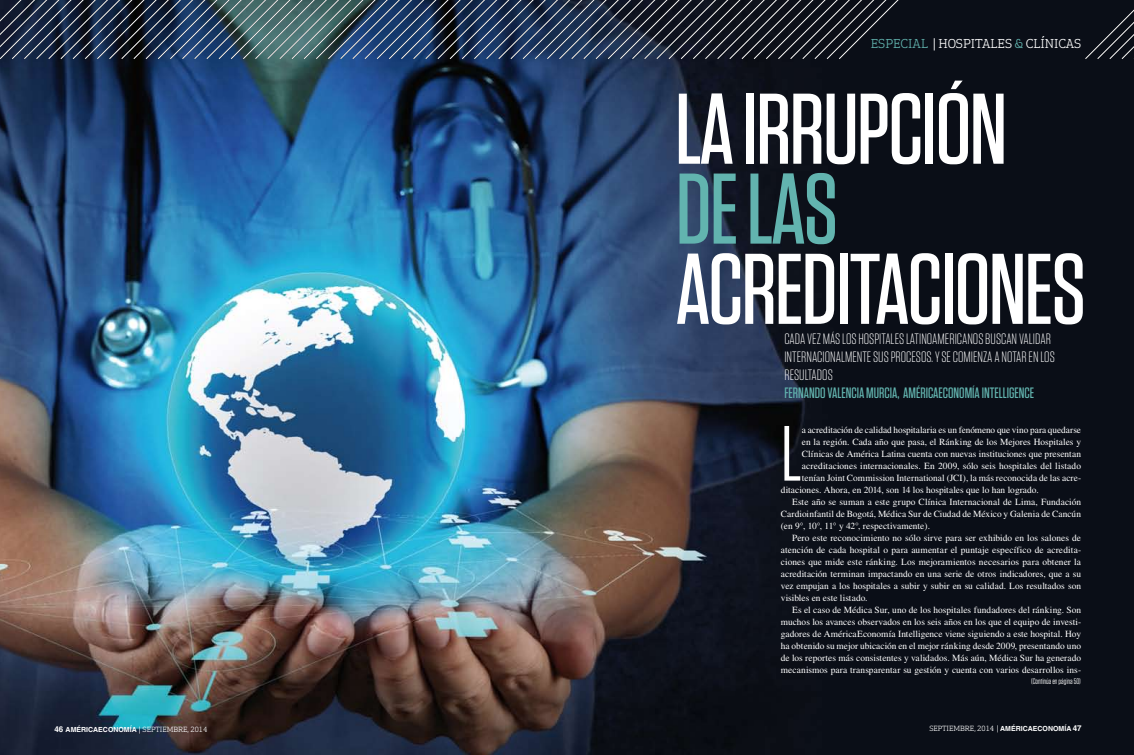
<style>
.page{position:relative;width:1134px;height:755px;background:#fff}
.page>*{position:absolute;margin:0;border:0;box-sizing:border-box;transform-origin:0 0}
.t1{font:500 100px "Tungsten";letter-spacing:-.02em;color:#fff}
.t2{font:500 100px "Tungsten";color:#62b4af}
.t3{font:78px "Tungsten";color:#fff}
.t4{font:300 15px/18px "Tungsten";color:#fff}
.t5{font:500 15px "Tungsten";color:#62b4af}
.t6{font:12px "Apex Serif";color:#fff}
.t7{font:9.4px "Times";color:#fff}
.t8{font:8px "Tungsten";color:#fff}
.t9{font:700 7px "Helvetica";color:#fff}
.t10{font:7px "Apex Serif Book Caps";color:#fff}
.s1{color:#62b4af}
.s2{font-size:8px}
.s3{font-weight:400}
.s4{font-family:"Apex Serif Book Caps";font-weight:400}
.s5{font-family:"Helvetica";font-weight:700}
.s6{font-family:"Helvetica";font-weight:700;font-size:8px}
</style>
<div class="page">
<img style="left:0;top:0;width:1134px;height:754px">
<svg style="left:1085px;top:0;width:49px;height:59px;background:#181b24"></svg>
<svg style="left:0;top:0;width:913px;height:59px;background:#2f3e51"></svg>
<p class="t6" style="left:871px;top:36px;width:212px"><span class="s1">ESPECIAL</span> | HOSPITALES <span class="s1">&amp;</span> CLÍNICAS</p>
<h1 class="t1" style="left:675px;top:77px;width:334px">LA IRRUPCIÓN</h1>
<h1 class="t2" style="left:676px;top:157px;width:164px">DE LAS</h1>
<h1 class="t1" style="left:675px;top:237px;width:412px">ACREDITACIONES</h1>
<h3 class="t4" style="left:784px;top:330px;width:272px">CADA VEZ MÁS LOS HOSPITALES LATINOAMERICANOS BUSCAN VALIDAR<br>INTERNACIONALMENTE SUS PROCESOS. Y SE COMIENZA A NOTAR EN LOS<br>RESULTADOS</h3>
<h3 class="t5" style="left:784px;top:385px;width:11px">FERNANDO</h3>
<h3 class="t5" style="left:827px;top:385px;width:20px">VALENCIA</h3>
<h3 class="t5" style="left:866px;top:385px;width:169px">MURCIA, AMÉRICAECONOMÍA INTELLIGENCE</h3>
<h2 class="t3" style="left:781px;top:413px;width:23px">L</h2>
<p class="t7" style="left:802px;top:424px;width:281px">a acreditación de calidad hospitalaria es un fenómeno que vino para quedarse</p>
<p class="t7" style="left:802px;top:436px;width:281px">en la región. Cada año que pasa, el Ránking de los Mejores Hospitales y</p>
<p class="t7" style="left:802px;top:448px;width:281px">Clínicas de América Latina cuenta con nuevas instituciones que presentan</p>
<p class="t7" style="left:802px;top:460px;width:281px">acreditaciones internacionales. En 2009, sólo seis hospitales del listado</p>
<p class="t7" style="left:802px;top:472px;width:281px">tenían Joint Commission International (JCI), la más reconocida de las acre-</p>
<p class="t7" style="left:781px;top:484px;width:259px">ditaciones. Ahora, en 2014, son 14 los hospitales que lo han logrado.</p>
<p class="t7" style="left:792px;top:496px;width:290px">Este año se suman a este grupo Clínica Internacional de Lima, Fundación</p>
<p class="t7" style="left:781px;top:508px;width:302px">Cardioinfantil de Bogotá, Médica Sur de Ciudad de México y Galenia de Cancún</p>
<p class="t7" style="left:781px;top:520px;width:151px">(en 9°, 10°, 11° y 42°, respectivamente).</p>
<p class="t7" style="left:792px;top:532px;width:290px">Pero este reconocimiento no sólo sirve para ser exhibido en los salones de</p>
<p class="t7" style="left:781px;top:544px;width:302px">atención de cada hospital o para aumentar el puntaje específico de acredita-</p>
<p class="t7" style="left:781px;top:556px;width:302px">ciones que mide este ránking. Los mejoramientos necesarios para obtener la</p>
<p class="t7" style="left:781px;top:568px;width:302px">acreditación terminan impactando en una serie de otros indicadores, que a su</p>
<p class="t7" style="left:781px;top:580px;width:302px">vez empujan a los hospitales a subir y subir en su calidad. Los resultados son</p>
<p class="t7" style="left:781px;top:592px;width:88px">visibles en este listado.</p>
<p class="t7" style="left:792px;top:604px;width:290px">Es el caso de Médica Sur, uno de los hospitales fundadores del ránking. Son</p>
<p class="t7" style="left:781px;top:616px;width:302px">muchos los avances observados en los seis años en los que el equipo de investi-</p>
<p class="t7" style="left:781px;top:628px;width:302px">gadores de AméricaEconomía Intelligence viene siguiendo a este hospital. Hoy</p>
<p class="t7" style="left:781px;top:640px;width:302px">ha obtenido su mejor ubicación en el mejor ránking desde 2009, presentando uno</p>
<p class="t7" style="left:781px;top:652px;width:302px">de los reportes más consistentes y validados. Más aún, Médica Sur ha generado</p>
<p class="t7" style="left:781px;top:664px;width:302px">mecanismos para transparentar su gestión y cuenta con varios desarrollos ins-</p>
<p class="t8" style="left:1031px;top:677px;width:51px">(Continúa en página 50)</p>
<p class="t9" style="left:55px;top:724px;width:154px"><span class="s2">46</span> AMÉRICAECONOMÍA <span class="s3">|</span> <span class="s4">SEPTIEMBRE, 2014</span></p>
<p class="t10" style="left:929px;top:723px;width:154px">SEPTIEMBRE, 2014 | <span class="s5">AMÉRICAECONOMÍA</span> <span class="s6">47</span></p>
</div>
